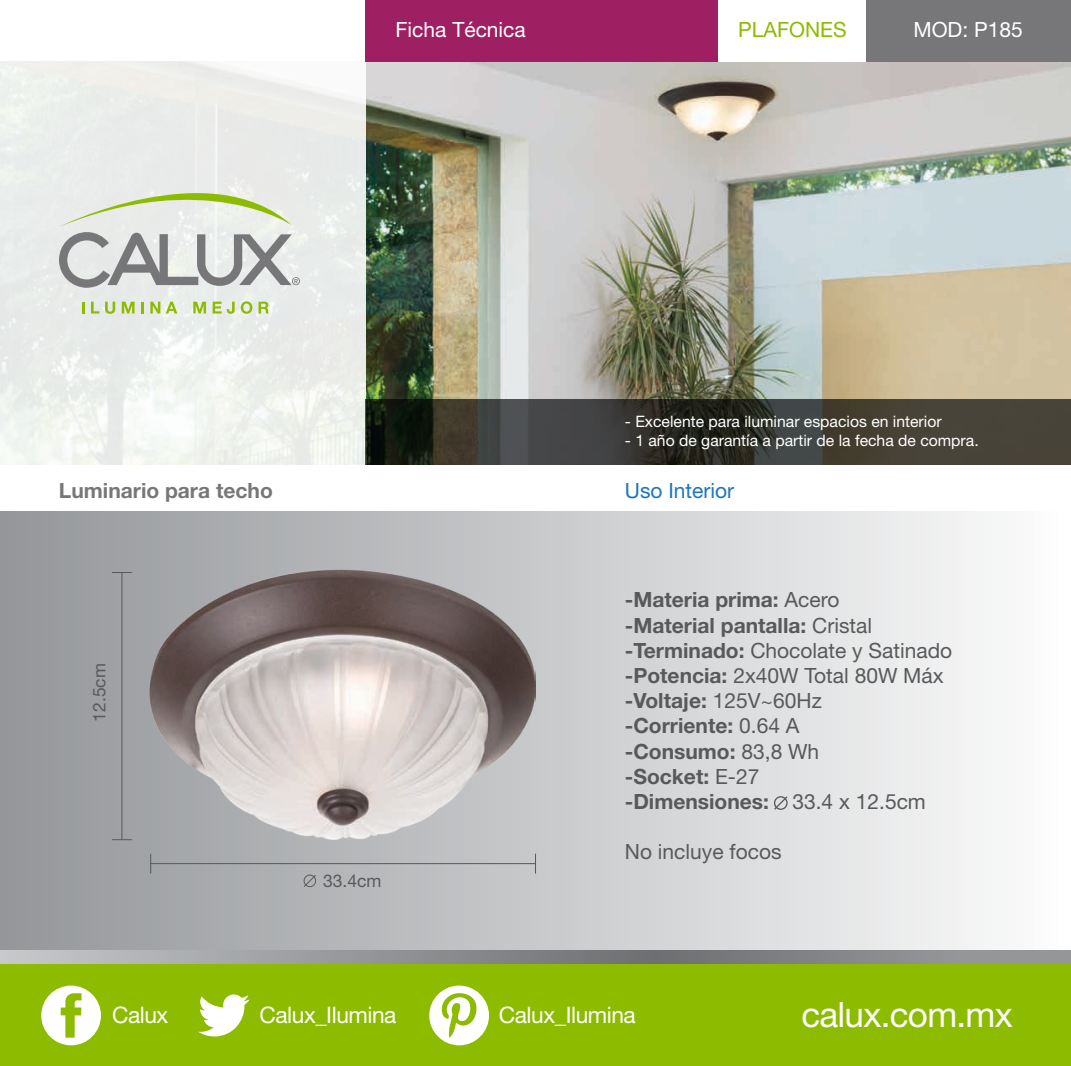
<style>
.page{position:relative;width:1071px;height:1066px;background:#fff}
.page>*{position:absolute;margin:0;border:0;box-sizing:border-box;transform-origin:0 0}
.t1{font:35px "Helvetica Neue";letter-spacing:-.02em;color:#fff}
.t2{font:22.75px "Helvetica Neue";letter-spacing:-.02em;color:#fff}
.t3{font:700 21px/25.2px "Helvetica Neue";color:#58595b}
.t4{font:21px "Helvetica Neue";color:#fff}
.t5{font:700 21px "Helvetica Neue";color:#77777a}
.t6{font:21px "Helvetica Neue";color:#58595b}
.t7{font:21px "Helvetica Neue";color:#1d76bc}
.t8{font:21px "Helvetica Neue";color:#8dbb00}
.t9{font:17.5px "Helvetica Neue";color:#58595b}
.t10{font:15.75px "Helvetica Neue";color:#fff}
.s1{font-weight:400}
</style>
<div class="page">
<img style="left:366px;top:61px;width:705px;height:338px">
<div style="left:0;top:511px;width:1071px;height:439px;background:linear-gradient(to right,#939598,#fdfdfd)"></div>
<svg style="left:0;top:2px;width:366px;height:463px;fill:#edefeb"></svg>
<svg style="left:82px;top:301px;width:2px;height:12px"></svg>
<svg style="left:91px;top:301px;width:8px;height:12px"></svg>
<svg style="left:105px;top:301px;width:10px;height:13px"></svg>
<svg style="left:122px;top:301px;width:13px;height:12px"></svg>
<svg style="left:141px;top:301px;width:3px;height:12px"></svg>
<svg style="left:150px;top:301px;width:10px;height:12px"></svg>
<svg style="left:166px;top:301px;width:11px;height:12px"></svg>
<svg style="left:193px;top:301px;width:13px;height:12px"></svg>
<svg style="left:213px;top:301px;width:22px;height:13px"></svg>
<svg style="left:241px;top:301px;width:11px;height:13px"></svg>
<svg style="left:259px;top:301px;width:10px;height:12px"></svg>
<svg style="left:59px;top:152px;width:241px;height:136px;background:#d6d9d2"></svg>
<svg style="left:0;top:950px;width:1071px;height:14px;background:#919396"></svg>
<svg style="left:366px;top:399px;width:705px;height:65px;background:#393931"></svg>
<hr style="left:151px;top:863px;width:385px;height:1px;background:#58595b">
<svg style="left:150px;top:853px;width:1px;height:20px"></svg>
<svg style="left:535px;top:853px;width:1px;height:20px"></svg>
<hr style="left:121px;top:572px;width:1px;height:267px;background:#58595b">
<svg style="left:112px;top:572px;width:20px;height:1px"></svg>
<svg style="left:112px;top:839px;width:20px;height:1px"></svg>
<svg style="left:303px;top:873px;width:14px;height:14px"></svg>
<svg style="left:773px;top:794px;width:16px;height:16px"></svg>
<div style="left:366px;top:0;width:352px;height:61px;background:#9f1f63"></div>
<div style="left:865px;top:0;width:206px;height:61px;background:#77777a"></div>
<div style="left:0;top:964px;width:1071px;height:101px;background:#8dbb00"></div>
<svg style="left:41px;top:985px;width:60px;height:60px"></svg>
<svg style="left:198px;top:994px;width:52px;height:42px"></svg>
<svg style="left:429px;top:985px;width:60px;height:60px"></svg>
<img style="left:150px;top:569px;width:386px;height:270px">
<p class="t4" style="left:396px;top:17px;width:132px">Ficha Técnica</p>
<p class="t8" style="left:738px;top:17px;width:110px">PLAFONES</p>
<p class="t4" style="left:913px;top:17px;width:111px">MOD: P185</p>
<p class="t10" style="left:625px;top:412px;width:318px">- Excelente para iluminar espacios en interior</p>
<p class="t10" style="left:625px;top:431px;width:355px">- 1 año de garantía a partir de la fecha de compra.</p>
<p class="t5" style="left:59px;top:477px;width:215px">Luminario para techo</p>
<p class="t7" style="left:625px;top:477px;width:111px">Uso Interior</p>
<p class="t9" style="left:89px;top:721px;width:60px;rotate:-90deg">12.5cm</p>
<p class="t9" style="left:323px;top:869px;width:60px">33.4cm</p>
<p class="t3" style="left:625px;top:586px;width:329px">-Materia prima: <span class="s1">Acero<br></span>-Material pantalla: <span class="s1">Cristal </span>-Terminado: <span class="s1">Chocolate y Satinado </span>-Potencia: <span class="s1">2x40W Total 80W Máx </span>-Voltaje: <span class="s1">125V~60Hz<br></span>-Corriente: <span class="s1">0.64 A<br></span>-Consumo: <span class="s1">83,8 Wh<br></span>-Socket: <span class="s1">E-27<br></span>-Dimensiones: <span class="s1">33.4 x 12.5cm</span></p>
<p class="t6" style="left:625px;top:839px;width:158px">No incluye focos</p>
<p class="t2" style="left:112px;top:1000px;width:58px">Calux</p>
<p class="t2" style="left:260px;top:1000px;width:138px">Calux_Ilumina</p>
<p class="t2" style="left:499px;top:1000px;width:138px">Calux_Ilumina</p>
<h1 class="t1" style="left:801px;top:993px;width:213px">calux.com.mx</h1>
</div>
